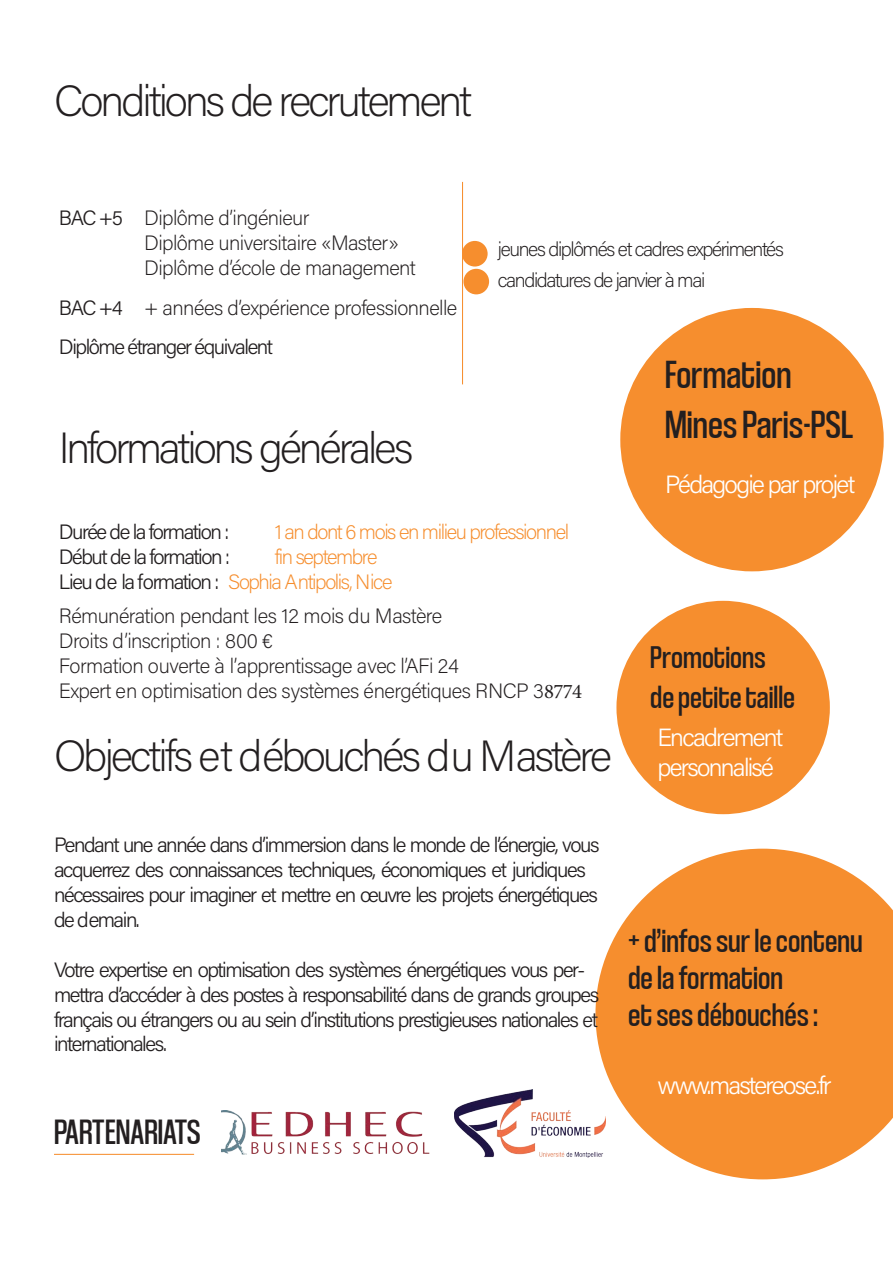
<style>
.page{position:relative;width:893px;height:1263px;background:#fff}
.page>*{position:absolute;margin:0;border:0;box-sizing:border-box;transform-origin:0 0}
.t1{font:43.65px "Acumin Variable Concept";letter-spacing:-.07em;color:#231f20}
.t2{font:41.55px "Coolvetica Condensed Rg";color:#231f20}
.t3{font:37.2px "Coolvetica Condensed Rg";color:#231f20}
.t4{font:34.5px "Coolvetica Condensed Rg";color:#231f20}
.t5{font:33.15px "Coolvetica Condensed Rg";color:#231f20}
.t6{font:24.9px "Acumin Variable Concept";letter-spacing:-.07em;color:#fff}
.t7{font:20.7px/24.9px "Acumin Variable Concept";letter-spacing:-.07em;color:#231f20}
.t8{font:20.7px/24.9px "Acumin Variable Concept";letter-spacing:-.03em;color:#231f20}
.t9{font:20.7px/33.8px "Acumin Variable Concept";letter-spacing:-.035em;color:#231f20}
.t10{font:20.7px "Acumin Variable Concept";letter-spacing:-.07em;color:#f68e2e}
.t11{font:19.95px "Acumin Variable Concept";letter-spacing:-.07em;color:#231f20}
.s1{color:#f68e2e}
.s2{font-family:"Minion Pro"}
</style>
<div class="page">
<div style="left:620px;top:308px;width:264px;height:263px;background:#f68e2e;border-radius:50%"></div>
<div style="left:616px;top:601px;width:214px;height:213px;background:#f68e2e;border-radius:50%"></div>
<svg style="left:595px;top:849px;width:298px;height:330px;fill:#f68e2e"></svg>
<hr style="left:462px;top:182px;width:1px;height:202px;background:#f68e2e">
<div style="left:462px;top:241px;width:26px;height:26px;background:#f68e2e;border-radius:50%"></div>
<div style="left:463px;top:269px;width:26px;height:25px;background:#f68e2e;border-radius:50%"></div>
<hr style="left:54px;top:1154px;width:140px;height:1px;background:#f68e2e">
<img style="left:222px;top:1111px;width:208px;height:44px">
<img style="left:455px;top:1089px;width:151px;height:69px">
<p class="t1" style="left:54px;top:70px;width:420px">Conditions de recrutement</p>
<p class="t7" style="left:59px;top:204px;width:66px">BAC +5</p>
<p class="t8" style="left:144px;top:204px;width:167px">Diplôme d’ingénieur</p>
<p class="t8" style="left:144px;top:229px;width:256px">Diplôme universitaire «Master»</p>
<p class="t8" style="left:144px;top:254px;width:273px">Diplôme d’école de management</p>
<p class="t7" style="left:59px;top:295px;width:65px">BAC +4</p>
<p class="t8" style="left:144px;top:295px;width:315px">+ années d’expérience professionnelle</p>
<p class="t7" style="left:59px;top:334px;width:216px">Diplôme étranger équivalent</p>
<p class="t1" style="left:59px;top:418px;width:356px">Informations générales</p>
<p class="t11" style="left:498px;top:235px;width:288px">jeunes diplômés et cadres expérimentés</p>
<p class="t11" style="left:498px;top:266px;width:209px">candidatures de janvier à mai</p>
<p class="t2" style="left:665px;top:349px;width:128px">Formation</p>
<p class="t2" style="left:665px;top:398px;width:190px">Mines Paris-PSL</p>
<p class="t6" style="left:665px;top:468px;width:192px">Pédagogie par projet</p>
<p class="t7" style="left:59px;top:519px;width:172px">Durée de la formation :</p>
<p class="t10" style="left:275px;top:518px;width:296px">1 an dont 6 mois en milieu professionnel</p>
<p class="t7" style="left:59px;top:544px;width:173px">Début de la formation :</p>
<p class="t10" style="left:275px;top:543px;width:104px">fin septembre</p>
<p class="t9" style="left:59px;top:564px;width:385px">Lieu de la formation : <span class="s1">Sophia Antipolis, Nice<br></span>Rémunération pendant les 12 mois du Mastère</p>
<p class="t8" style="left:59px;top:627px;width:525px">Droits d’inscription : 800 €<br>Formation ouverte à l’apprentissage avec l’AFi 24<br>Expert en optimisation des systèmes énergétiques RNCP 3<span class="s2">8774</span></p>
<p class="t1" style="left:54px;top:726px;width:560px">Objectifs et débouchés du Mastère</p>
<p class="t5" style="left:650px;top:636px;width:117px">Promotions</p>
<p class="t5" style="left:650px;top:676px;width:146px">de petite taille</p>
<p class="t6" style="left:658px;top:720px;width:127px">Encadrement</p>
<p class="t6" style="left:658px;top:750px;width:118px">personnalisé</p>
<p class="t7" style="left:54px;top:832px;width:547px">Pendant une année dans d’immersion dans le monde de l’énergie, vous acquerrez des connaissances techniques, économiques et juridiques nécessaires pour imaginer et mettre en œuvre les projets énergétiques de demain.</p>
<p class="t7" style="left:54px;top:956px;width:547px">Votre expertise en optimisation des systèmes énergétiques vous per&shy;mettra d’accéder à des postes à responsabilité dans de grands groupes français ou étrangers ou au sein d’institutions prestigieuses nationales et internationales.</p>
<p class="t3" style="left:54px;top:1109px;width:148px">PARTENARIATS</p>
<p class="t4" style="left:628px;top:919px;width:236px">+ d’infos sur le contenu</p>
<p class="t4" style="left:628px;top:956px;width:157px">de la formation</p>
<p class="t4" style="left:628px;top:993px;width:192px">et ses débouchés :</p>
<p class="t6" style="left:658px;top:1068px;width:176px">www.mastereose.fr</p>
</div>
